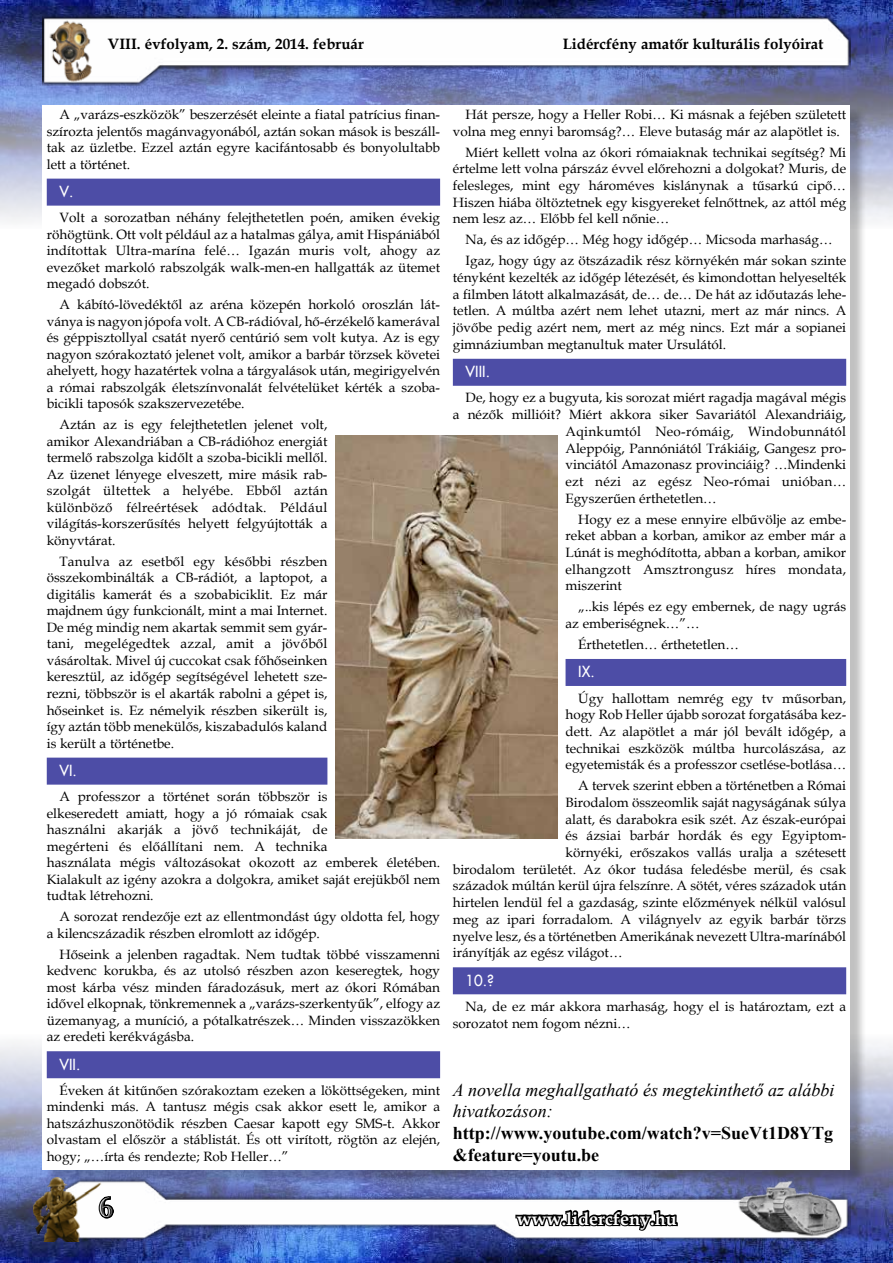
<style>
.page{position:relative;width:893px;height:1263px;background:#fff}
.page>*{position:absolute;margin:0;border:0;box-sizing:border-box;transform-origin:0 0}
.t1{font:27px "Casper Open Face";color:#fff}
.t2{font:700 18px/21.8px "Times New Roman";color:#000}
.t3{font:italic 18px/21.8px "Times New Roman";color:#000}
.t4{font:700 18px "Book Antiqua";color:#fff}
.t5{font:700 15px "Book Antiqua";color:#000}
.t6{font:15px "Fujiyama 2";color:#fff}
.t7{font:13.5px/16.5px "Book Antiqua";color:#000;text-align:justify}
.t8{font:13.5px "Book Antiqua";letter-spacing:.02em;color:#000}
</style>
<div class="page">
<img style="left:0;top:0;width:893px;height:222px">
<img style="left:0;top:1042px;width:893px;height:221px">
<img style="left:43px;top:15px;width:807px;height:70px">
<img style="left:34px;top:1178px;width:816px;height:64px">
<svg style="left:97px;top:1193px;width:19px;height:33px"></svg>
<svg style="left:514px;top:1205px;width:165px;height:30px"></svg>
<div style="left:44px;top:107px;width:823px;height:1078px;background:#000;opacity:.25"></div>
<div style="left:43px;top:105px;width:807px;height:1064px;background:#fff"></div>
<div style="left:47px;top:179px;width:393px;height:27px;background:#4d4da6"></div>
<div style="left:47px;top:758px;width:280px;height:27px;background:#4d4da6"></div>
<div style="left:47px;top:1051px;width:393px;height:27px;background:#4d4da6"></div>
<div style="left:453px;top:359px;width:393px;height:27px;background:#4d4da6"></div>
<div style="left:566px;top:659px;width:280px;height:27px;background:#4d4da6"></div>
<div style="left:453px;top:967px;width:393px;height:27px;background:#4d4da6"></div>
<img style="left:336px;top:436px;width:221px;height:402px">
<p class="t5" style="left:108px;top:33px;width:258px">VIII. évfolyam, 2. szám, 2014. február</p>
<p class="t5" style="left:563px;top:33px;width:262px">Lidércfény amatőr kulturális folyóirat</p>
<p class="t7" style="left:47px;top:106px;width:395px;text-indent:13px">A „varázs-eszközök” beszerzését eleinte a fiatal patrícius finan&shy;szírozta jelentős magánvagyonából, aztán sokan mások is beszáll&shy;tak az üzletbe. Ezzel aztán egyre kacifántosabb és bonyolultabb lett a történet.</p>
<p class="t6" style="left:60px;top:180px;width:13px">V.</p>
<p class="t7" style="left:47px;top:209px;width:395px;text-indent:13px">Volt a sorozatban néhány felejthetetlen poén, amiken évekig röhögtünk. Ott volt például az a hatalmas gálya, amit Hispániából indítottak Ultra-marína felé… Igazán muris volt, ahogy az evezőket markoló rabszolgák walk-men-en hallgatták az ütemet megadó dobszót.</p>
<p class="t7" style="left:47px;top:296px;width:395px;text-indent:13px">A kábító-lövedéktől az aréna közepén horkoló oroszlán lát&shy;ványa is nagyon jópofa volt. A CB-rádióval, hő-érzékelő kamerával és géppisztollyal csatát nyerő centúrió sem volt kutya. Az is egy nagyon szórakoztató jelenet volt, amikor a barbár törzsek követei ahelyett, hogy hazatértek volna a tárgyalások után, megirigyelvén a római rabszolgák életszínvonalát felvételüket kérték a szoba&shy;bicikli taposók szakszervezetébe.</p>
<p class="t7" style="left:47px;top:416px;width:282px;text-indent:13px">Aztán az is egy felejthetetlen jelenet volt, amikor Alexandriában a CB-rádióhoz energiát termelő rabszolga kidőlt a szoba-bicikli mellől.<br>Az üzenet lényege elveszett, mire másik rab&shy;szolgát ültettek a helyébe. Ebből aztán különböző félreértések adódtak. Például világítás-korszerűsítés helyett felgyújtották a könyvtárat.</p>
<p class="t7" style="left:47px;top:552px;width:282px;text-indent:13px">Tanulva az esetből egy későbbi részben összekombinálták a CB-rádiót, a laptopot, a digitális kamerát és a szobabiciklit. Ez már majdnem úgy funkcionált, mint a mai Internet.<br>De még mindig nem akartak semmit sem gyár&shy;tani, megelégedtek azzal, amit a jövőből vásároltak. Mivel új cuccokat csak főhőseinken keresztül, az időgép segítségével lehetett sze&shy;rezni, többször is el akarták rabolni a gépet is, hőseinket is. Ez némelyik részben sikerült is, így aztán több menekülős, kiszabadulós kaland is került a történetbe.</p>
<p class="t6" style="left:60px;top:759px;width:16px">VI.</p>
<p class="t7" style="left:47px;top:788px;width:395px;text-align:left;text-indent:13px">A professzor a történet során többször is<br>elkeseredett amiatt, hogy a jó rómaiak csak<br>használni akarják a jövő technikáját, de<br>megérteni és előállítani nem. A technika<br>használata mégis változásokat okozott az emberek életében.<br>Kialakult az igény azokra a dolgokra, amiket saját erejükből nem tudtak létrehozni.</p>
<p class="t7" style="left:47px;top:908px;width:395px;text-indent:13px">A sorozat rendezője ezt az ellentmondást úgy oldotta fel, hogy a kilencszázadik részben elromlott az időgép.</p>
<p class="t7" style="left:47px;top:945px;width:395px;text-indent:13px">Hőseink a jelenben ragadtak. Nem tudtak többé visszamenni kedvenc korukba, és az utolsó részben azon keseregtek, hogy most kárba vész minden fáradozásuk, mert az ókori Rómában idővel elkopnak, tönkremennek a „varázs-szerkentyűk”, elfogy az üzemanyag, a muníció, a pótalkatrészek… Minden visszazökken az eredeti kerékvágásba.</p>
<p class="t6" style="left:60px;top:1053px;width:20px">VII.</p>
<p class="t7" style="left:47px;top:1082px;width:395px;text-indent:13px">Éveken át kitűnően szórakoztam ezeken a lököttségeken, mint mindenki más. A tantusz mégis csak akkor esett le, amikor a hatszázhuszonötödik részben Caesar kapott egy SMS-t. Akkor olvastam el először a stáblistát. És ott virított, rögtön az elején, hogy; „…írta és rendezte; Rob Heller…”</p>
<p class="t7" style="left:453px;top:106px;width:395px;text-indent:13px">Hát persze, hogy a Heller Robi… Ki másnak a fejében született volna meg ennyi baromság?… Eleve butaság már az alapötlet is.</p>
<p class="t7" style="left:453px;top:143px;width:395px;text-indent:13px">Miért kellett volna az ókori rómaiaknak technikai segítség? Mi értelme lett volna párszáz évvel előrehozni a dolgokat? Muris, de felesleges, mint egy hároméves kislánynak a tűsarkú cipő… Hiszen hiába öltöztetnek egy kisgyereket felnőttnek, az attól még nem lesz az… Előbb fel kell nőnie…</p>
<p class="t7" style="left:466px;top:229px;width:382px;line-height:21px">Na, és az időgép… Még hogy időgép… Micsoda marhaság…<br>Igaz, hogy úgy az ötszázadik rész környékén már sokan szinte</p>
<p class="t7" style="left:453px;top:269px;width:395px">tényként kezelték az időgép létezését, és kimondottan helyeselték a filmben látott alkalmazását, de… de… De hát az időutazás lehe&shy;tetlen. A múltba azért nem lehet utazni, mert az már nincs. A jövőbe pedig azért nem, mert az még nincs. Ezt már a sopianei gimnáziumban megtanultuk mater Ursulától.</p>
<p class="t6" style="left:466px;top:360px;width:23px">VIII.</p>
<p class="t7" style="left:466px;top:389px;width:382px">De, hogy ez a bugyuta, kis sorozat miért ragadja magával mégis</p>
<p class="t7" style="left:453px;top:406px;width:395px">a nézők millióit? Miért akkora siker Savariától Alexandriáig,</p>
<p class="t8" style="left:566px;top:422px;width:282px">Aqinkumtól Neo-rómáig, Windobunnától</p>
<p class="t7" style="left:566px;top:439px;width:282px">Aleppóig, Pannóniától Trákiáig, Gangesz pro-</p>
<p class="t7" style="left:566px;top:456px;width:282px">vinciától Amazonasz provinciáig? …Mindenki</p>
<p class="t7" style="left:566px;top:473px;width:282px">ezt nézi az egész Neo-római unióban…</p>
<p class="t7" style="left:566px;top:489px;width:153px">Egyszerűen érthetetlen…</p>
<p class="t7" style="left:566px;top:510px;width:282px;text-indent:13px">Hogy ez a mese ennyire elbűvölje az embe&shy;reket abban a korban, amikor az ember már a Lúnát is meghódította, abban a korban, amikor elhangzott Amsztrongusz híres mondata, miszerint</p>
<p class="t7" style="left:566px;top:598px;width:282px;text-indent:13px">„..kis lépés ez egy embernek, de nagy ugrás az emberiségnek…”…</p>
<p class="t7" style="left:578px;top:636px;width:162px">Érthetetlen… érthetetlen…</p>
<p class="t6" style="left:578px;top:661px;width:15px">IX.</p>
<p class="t7" style="left:566px;top:689px;width:282px;text-indent:13px">Úgy hallottam nemrég egy tv műsorban, hogy Rob Heller újabb sorozat forgatásába kez&shy;dett. Az alapötlet a már jól bevált időgép, a technikai eszközök múltba hurcolászása, az egyetemisták és a professzor csetlése-botlása…</p>
<p class="t7" style="left:578px;top:777px;width:269px">A tervek szerint ebben a történetben a Római</p>
<p class="t7" style="left:566px;top:794px;width:282px">Birodalom összeomlik saját nagyságának súlya</p>
<p class="t7" style="left:566px;top:810px;width:282px">alatt, és darabokra esik szét. Az észak-európai</p>
<p class="t7" style="left:566px;top:827px;width:282px">és ázsiai barbár hordák és egy Egyiptom-</p>
<p class="t7" style="left:566px;top:844px;width:282px">környéki, erőszakos vallás uralja a szétesett</p>
<p class="t7" style="left:453px;top:861px;width:395px">birodalom területét. Az ókor tudása feledésbe merül, és csak</p>
<p class="t7" style="left:453px;top:877px;width:395px">századok múltán kerül újra felszínre. A sötét, véres századok után</p>
<p class="t7" style="left:453px;top:894px;width:395px">hirtelen lendül fel a gazdaság, szinte előzmények nélkül valósul</p>
<p class="t7" style="left:453px;top:911px;width:395px">meg az ipari forradalom. A világnyelv az egyik barbár törzs</p>
<p class="t7" style="left:453px;top:927px;width:395px">nyelve lesz, és a történetben Amerikának nevezett Ultra-marínából</p>
<p class="t7" style="left:453px;top:944px;width:171px">irányítják az egész világot…</p>
<p class="t6" style="left:466px;top:969px;width:30px">10.?</p>
<p class="t7" style="left:453px;top:998px;width:395px;text-indent:13px">Na, de ez már akkora marhaság, hogy el is határoztam, ezt a sorozatot nem fogom nézni…</p>
<h2 class="t3" style="left:453px;top:1078px;width:383px">A novella meghallgatható és megtekinthető az alábbi hivatkozáson:</h2>
<h2 class="t2" style="left:453px;top:1122px;width:382px">http://www.youtube.com/watch?v=SueVt1D8YTg &amp;feature=youtu.be</h2>
<h1 class="t1" style="left:99px;top:1192px;width:16px">6</h1>
<h2 class="t4" style="left:517px;top:1206px;width:161px">www.lidercfeny.hu</h2>
</div>
